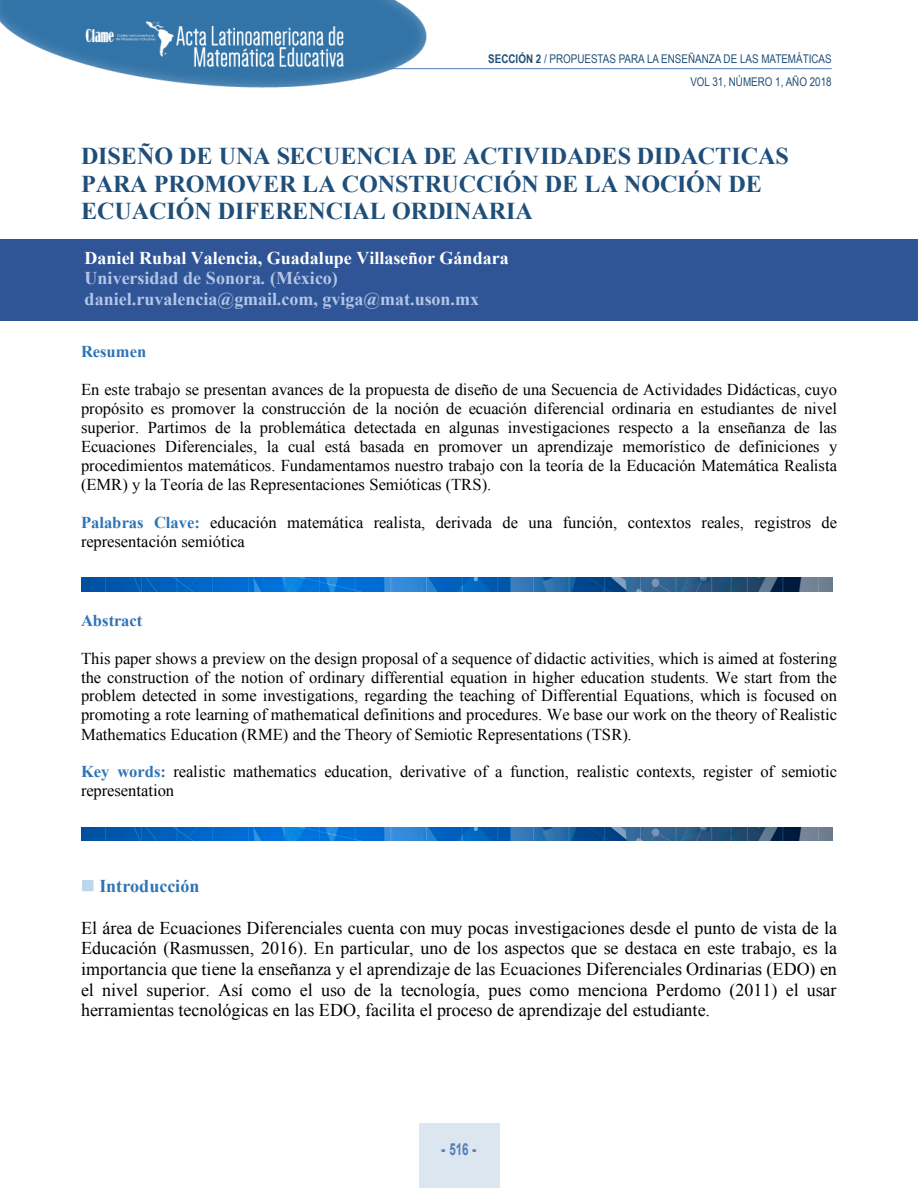
<style>
.page{position:relative;width:918px;height:1188px;background:#fff}
.page>*{position:absolute;margin:0;border:0;box-sizing:border-box;transform-origin:0 0}
.t1{font:700 24.15px/27.6px "Times New Roman";letter-spacing:-.005em;color:#1f4e79}
.t2{font:18px/20.7px "Times New Roman";color:#000;text-align:justify}
.t3{font:700 18px/20.9px "Times New Roman";color:#b4c6e7}
.t4{font:700 18px "Times New Roman";color:#fff}
.t5{font:700 18px "Times New Roman";color:#2e74b5}
.t6{font:16.5px/19px "Times New Roman";color:#000;text-align:justify}
.t7{font:700 16.5px "Times New Roman";letter-spacing:-.005em;color:#2e74b5}
.t8{font:700 16.5px "Arial";color:#4f80b4;scale:.7 1}
.t9{font:12px/23px "Arial Narrow";color:#214f77;text-align:right}
.t10{font:700 11.85px "Arial Narrow";letter-spacing:.005em;color:#1f4e79}
.s1{font-weight:700}
.s2{font-weight:700;color:#2e74b5}
.s3{color:#bdd6ee}
.s4{font-weight:900}
</style>
<div class="page">
<img style="left:0;top:0;width:435px;height:88px">
<hr style="left:389px;top:68px;width:443px;height:1px;background:#4f80b4">
<div style="left:419px;top:1123px;width:80px;height:65px;background:#dce6f0"></div>
<div style="left:82px;top:880px;width:11px;height:11px;border:1px solid #bdd6ee"></div>
<img style="left:81px;top:578px;width:752px;height:13px">
<img style="left:81px;top:828px;width:752px;height:13px">
<div style="left:0;top:239px;width:918px;height:82px;background:#2f5597"></div>
<p class="t9" style="left:488px;top:47px;width:345px"><span class="s1">SECCIÓN 2</span> / PROPUESTAS PARA LA ENSEÑANZA DE LAS MATEMÁTICAS<br>VOL 31, NÚMERO 1, AÑO 2018</p>
<p class="t10" style="left:738px;top:58px;width:93px">VOL 31, NÚMERO 1</p>
<h1 class="t1" style="left:81px;top:142px;width:709px">DISEÑO DE UNA SECUENCIA DE ACTIVIDADES DIDACTICAS<br>PARA PROMOVER LA CONSTRUCCIÓN DE LA NOCIÓN DE<br>ECUACIÓN DIFERENCIAL ORDINARIA</h1>
<p class="t4" style="left:85px;top:248px;width:426px">Daniel Rubal Valencia, Guadalupe Villaseñor Gándara</p>
<p class="t3" style="left:85px;top:268px;width:396px">Universidad de Sonora. (México) daniel.ruvalencia@gmail.com, gviga@mat.uson.mx</p>
<p class="t7" style="left:81px;top:342px;width:67px">Resumen</p>
<p class="t6" style="left:81px;top:380px;width:758px">En este trabajo se presentan avances de la propuesta de diseño de una Secuencia de Actividades Didácticas, cuyo propósito es promover la construcción de la noción de ecuación diferencial ordinaria en estudiantes de nivel superior. Partimos de la problemática detectada en algunas investigaciones respecto a la enseñanza de las Ecuaciones Diferenciales, la cual está basada en promover un aprendizaje memorístico de definiciones y procedimientos matemáticos. Fundamentamos nuestro trabajo con la teoría de la Educación Matemática Realista (EMR) y la Teoría de las Representaciones Semióticas (TRS).</p>
<p class="t6" style="left:81px;top:513px;width:758px"><span class="s2">Palabras Clave:</span> educación matemática realista, derivada de una función, contextos reales, registros de representación semiótica</p>
<p class="t7" style="left:81px;top:611px;width:63px">Abstract</p>
<p class="t6" style="left:81px;top:649px;width:758px">This paper shows a preview on the design proposal of a sequence of didactic activities, which is aimed at fostering the construction of the notion of ordinary differential equation in higher education students. We start from the problem detected in some investigations, regarding the teaching of Differential Equations, which is focused on promoting a rote learning of mathematical definitions and procedures. We base our work on the theory of Realistic Mathematics Education (RME) and the Theory of Semiotic Representations (TSR).</p>
<p class="t6" style="left:81px;top:762px;width:758px"><span class="s2">Key words:</span> realistic mathematics education, derivative of a function, realistic contexts, register of semiotic representation</p>
<p class="t5" style="left:81px;top:876px;width:120px"><span class="s3">■</span> Introducción</p>
<p class="t2" style="left:81px;top:917px;width:758px">El área de Ecuaciones Diferenciales cuenta con muy pocas investigaciones desde el punto de vista de la Educación (Rasmussen, 2016). En particular, uno de los aspectos que se destaca en este trabajo, es la importancia que tiene la enseñanza y el aprendizaje de las Ecuaciones Diferenciales Ordinarias (EDO) en el nivel superior. Así como el uso de la tecnología, pues como menciona Perdomo (2011) el usar herramientas tecnológicas en las EDO, facilita el proceso de aprendizaje del estudiante.</p>
<p class="t8" style="left:442px;top:1140px;width:51px"><span class="s4">-</span> 516 <span class="s4">-</span></p>
</div>
